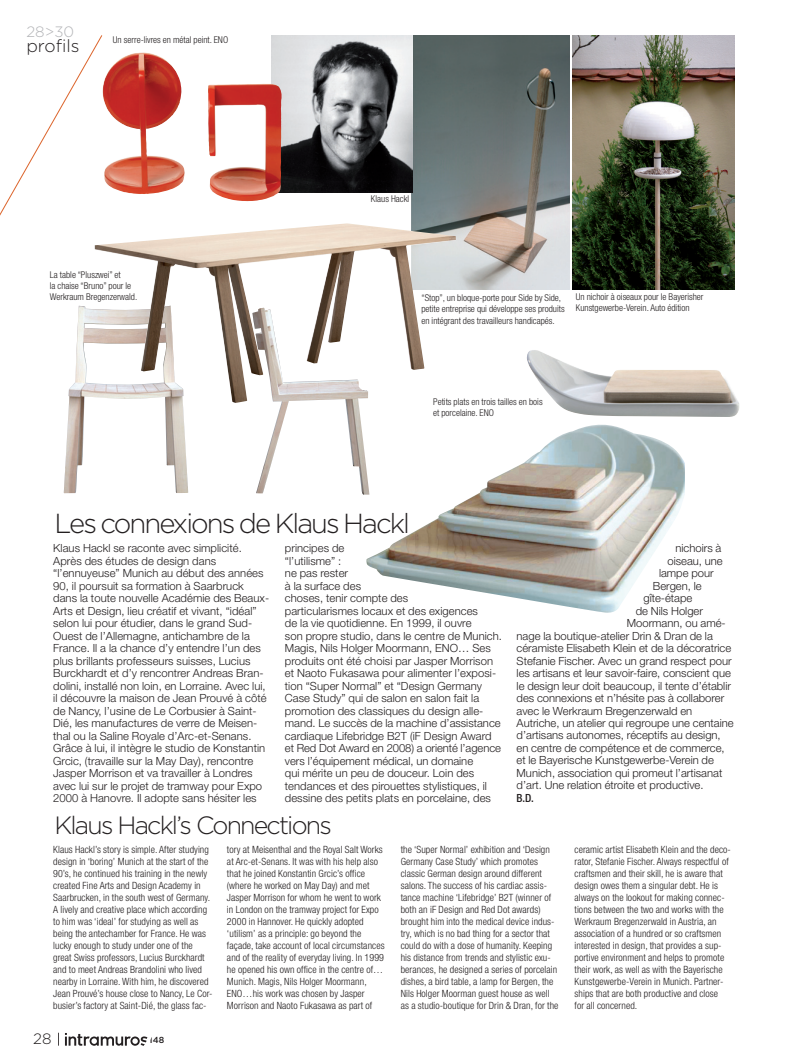
<style>
.page{position:relative;width:798px;height:1063px;background:#fff}
.page>*{position:absolute;margin:0;border:0;box-sizing:border-box;transform-origin:0 0}
.t1{font:300 27.5px "Gotham";letter-spacing:-.07em;color:#231f20}
.t2{font:300 25px "Gotham";letter-spacing:-.07em;color:#231f20}
.t3{font:300 17.5px "Gotham";color:#231f20}
.t4{font:300 15px "Gotham";color:#b4b5b8}
.t5{font:300 15px "Gotham";color:#231f20}
.t6{font:300 11.25px/12.5px "Helvetica Neue";letter-spacing:.005em;color:#231f20}
.t7{font:500 condensed 11.25px "Helvetica Neue";color:#231f20}
.t8{font:300 condensed 10px/12px "Helvetica Neue";letter-spacing:.01em;color:#231f20}
.t9{font:300 condensed 9.38px/11.2px "Helvetica Neue";color:#231f20}
.t10{font:500 8.75px "Gotham";color:#231f20}
</style>
<div class="page">
<img style="left:102px;top:52px;width:83px;height:142px">
<img style="left:64px;top:306px;width:124px;height:187px">
<img style="left:256px;top:403px;width:110px;height:92px">
<img style="left:572px;top:35px;width:161px;height:255px">
<svg style="left:58px;top:1033px;width:1px;height:13px"></svg>
<svg style="left:65px;top:1033px;width:83px;height:13px"></svg>
<img style="left:411px;top:35px;width:158px;height:255px">
<img style="left:272px;top:35px;width:140px;height:157px">
<img style="left:366px;top:424px;width:318px;height:189px">
<img style="left:208px;top:84px;width:57px;height:114px">
<img style="left:527px;top:350px;width:212px;height:67px">
<svg style="left:0;top:35px;width:102px;height:181px"></svg>
<img style="left:94px;top:223px;width:362px;height:180px">
<h3 class="t4" style="left:26px;top:26px;width:49px">28&gt;30</h3>
<h3 class="t3" style="left:26px;top:39px;width:54px">profils</h3>
<p class="t9" style="left:113px;top:35px;width:117px">Un serre-livres en métal peint. ENO</p>
<p class="t9" style="left:50px;top:270px;width:89px">La table “Pluszwei” et<br>la chaise “Bruno” pour le<br>Werkraum Bregenzerwald.</p>
<p class="t9" style="left:371px;top:194px;width:40px">Klaus Hackl</p>
<p class="t9" style="left:421px;top:293px;width:145px">“Stop”, un bloque-porte pour Side by Side, petite entreprise qui développe ses produits en intégrant des travailleurs handicapés.</p>
<p class="t9" style="left:575px;top:292px;width:129px">Un nichoir à oiseaux pour le Bayerisher<br>Kunstgewerbe-Verein. Auto édition</p>
<p class="t9" style="left:433px;top:397px;width:111px">Petits plats en trois tailles en bois et porcelaine. ENO</p>
<h1 class="t1" style="left:54px;top:513px;width:357px">Les connexions de Klaus Hackl</h1>
<p class="t6" style="left:53px;top:543px;width:217px">Klaus Hackl se raconte avec simplicité.<br>Après des études de design dans “l’ennuyeuse” Munich au début des années 90, il poursuit sa formation à Saarbruck dans la toute nouvelle Académie des Beaux-Arts et Design, lieu créatif et vivant, “idéal” selon lui pour étudier, dans le grand Sud-Ouest de l’Allemagne, antichambre de la France. Il a la chance d’y entendre l’un des plus brillants professeurs suisses, Lucius Burckhardt et d’y rencontrer Andreas Bran&shy;dolini, installé non loin, en Lorraine. Avec lui, il découvre la maison de Jean Prouvé à côté de Nancy, l’usine de Le Corbusier à Saint-Dié, les manufactures de verre de Meisen&shy;thal ou la Saline Royale d’Arc-et-Senans.<br>Grâce à lui, il intègre le studio de Konstantin Grcic, (travaille sur la May Day), rencontre Jasper Morrison et va travailler à Londres avec lui sur le projet de tramway pour Expo 2000 à Hanovre. Il adopte sans hésiter les</p>
<p class="t6" style="left:285px;top:543px;width:218px">principes de<br>“l’utilisme” :<br>ne pas rester<br>à la surface des<br>choses, tenir compte des<br>particularismes locaux et des exigences<br>de la vie quotidienne. En 1999, il ouvre<br>son propre studio, dans le centre de Munich.<br>Magis, Nils Holger Moormann, ENO… Ses produits ont été choisi par Jasper Morrison et Naoto Fukasawa pour alimenter l’exposi&shy;tion “Super Normal” et “Design Germany Case Study” qui de salon en salon fait la promotion des classiques du design alle&shy;mand. Le succès de la machine d’assistance cardiaque Lifebridge B2T (iF Design Award et Red Dot Award en 2008) a orienté l’agence vers l’équipement médical, un domaine<br>qui mérite un peu de douceur. Loin des tendances et des pirouettes stylistiques, il dessine des petits plats en porcelaine, des</p>
<p class="t6" style="left:675px;top:543px;width:47px">nichoirs à</p>
<p class="t6" style="left:667px;top:555px;width:57px">oiseau, une</p>
<p class="t6" style="left:658px;top:568px;width:56px">lampe pour</p>
<p class="t6" style="left:652px;top:580px;width:50px">Bergen, le</p>
<p class="t6" style="left:643px;top:593px;width:50px">gîte-étape</p>
<p class="t6" style="left:635px;top:605px;width:69px">de Nils Holger</p>
<p class="t6" style="left:626px;top:618px;width:100px">Moormann, ou amé-</p>
<p class="t6" style="left:516px;top:630px;width:198px">nage la boutique-atelier Drin &amp; Dran de la</p>
<p class="t6" style="left:516px;top:643px;width:216px">céramiste Elisabeth Klein et de la décoratrice</p>
<p class="t6" style="left:516px;top:655px;width:216px">Stefanie Fischer. Avec un grand respect pour</p>
<p class="t6" style="left:516px;top:668px;width:216px">les artisans et leur savoir-faire, conscient que</p>
<p class="t6" style="left:516px;top:680px;width:216px">le design leur doit beaucoup, il tente d’établir</p>
<p class="t6" style="left:516px;top:693px;width:209px">des connexions et n’hésite pas à collaborer</p>
<p class="t6" style="left:516px;top:705px;width:177px">avec le Werkraum Bregenzerwald en</p>
<p class="t6" style="left:516px;top:718px;width:218px">Autriche, un atelier qui regroupe une centaine</p>
<p class="t6" style="left:516px;top:730px;width:205px">d’artisans autonomes, réceptifs au design,</p>
<p class="t6" style="left:516px;top:743px;width:209px">en centre de compétence et de commerce,</p>
<p class="t6" style="left:516px;top:755px;width:199px">et le Bayerische Kunstgewerbe-Verein de</p>
<p class="t6" style="left:516px;top:768px;width:207px">Munich, association qui promeut l’artisanat</p>
<p class="t6" style="left:516px;top:780px;width:188px">d’art. Une relation étroite et productive.</p>
<p class="t7" style="left:516px;top:794px;width:19px">B.D.</p>
<h2 class="t2" style="left:54px;top:816px;width:279px">Klaus Hackl’s Connections</h2>
<p class="t8" style="left:53px;top:844px;width:161px">Klaus Hackl’s story is simple. After studying design in ‘boring’ Munich at the start of the 90’s, he continued his training in the newly created Fine Arts and Design Academy in Saarbrucken, in the south west of Germany.<br>A lively and creative place which according to him was ‘ideal’ for studying as well as being the antechamber for France. He was lucky enough to study under one of the great Swiss professors, Lucius Burckhardt and to meet Andreas Brandolini who lived nearby in Lorraine. With him, he discovered Jean Prouvé’s house close to Nancy, Le Cor&shy;busier’s factory at Saint-Dié, the glass fac-</p>
<p class="t8" style="left:227px;top:844px;width:159px">tory at Meisenthal and the Royal Salt Works at Arc-et-Senans. It was with his help also that he joined Konstantin Grcic’s office (where he worked on May Day) and met Jasper Morrison for whom he went to work in London on the tramway project for Expo 2000 in Hannover. He quickly adopted ‘utilism’ as a principle: go beyond the façade, take account of local circumstances and of the reality of everyday living. In 1999 he opened his own office in the centre of… Munich. Magis, Nils Holger Moormann, ENO…his work was chosen by Jasper Morrison and Naoto Fukasawa as part of</p>
<p class="t8" style="left:400px;top:844px;width:159px">the ‘Super Normal’ exhibition and ‘Design Germany Case Study’ which promotes classic German design around different salons. The success of his cardiac assis&shy;tance machine ‘Lifebridge’ B2T (winner of both an iF Design and Red Dot awards) brought him into the medical device indus&shy;try, which is no bad thing for a sector that could do with a dose of humanity. Keeping his distance from trends and stylistic exu&shy;berances, he designed a series of porcelain dishes, a bird table, a lamp for Bergen, the Nils Holger Moorman guest house as well as a studio-boutique for Drin &amp; Dran, for the</p>
<p class="t8" style="left:574px;top:844px;width:158px">ceramic artist Elisabeth Klein and the deco&shy;rator, Stefanie Fischer. Always respectful of craftsmen and their skill, he is aware that design owes them a singular debt. He is always on the lookout for making connec&shy;tions between the two and works with the Werkraum Bregenzerwald in Austria, an association of a hundred or so craftsmen interested in design, that provides a sup&shy;portive environment and helps to promote their work, as well as with the Bayerische Kunstgewerbe-Verein in Munich. Partner&shy;ships that are both productive and close<br>for all concerned.</p>
<h3 class="t5" style="left:33px;top:1033px;width:20px">28</h3>
<p class="t10" style="left:149px;top:1037px;width:16px">148</p>
</div>
